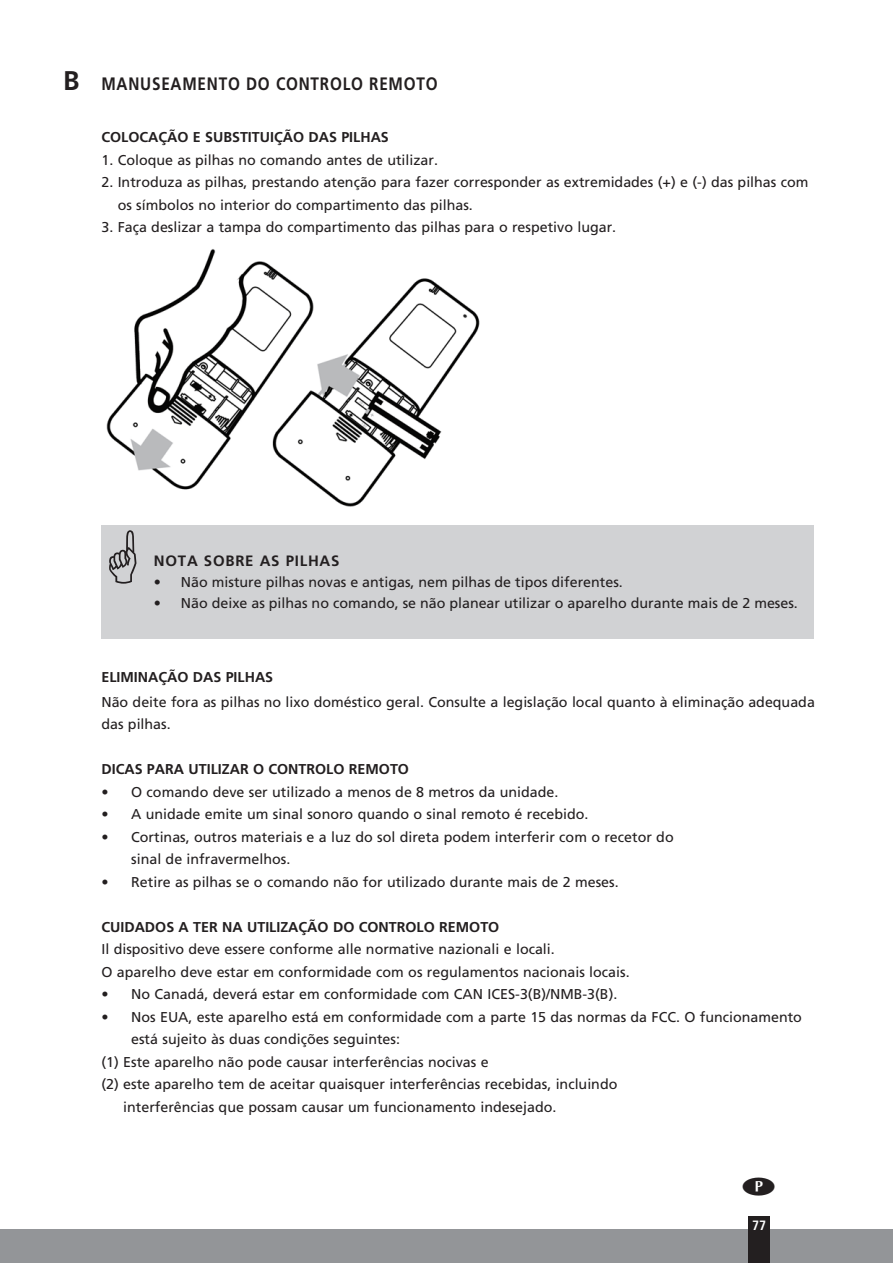
<style>
.page{position:relative;width:893px;height:1263px;background:#fff}
.page>*{position:absolute;margin:0;border:0;box-sizing:border-box;transform-origin:0 0}
.subkop{font:700 18px "Frutiger LT Std";letter-spacing:.05em;color:#231f20;scale:.85 1}
.attentiekop{font:700 15px "Frutiger LT Std";letter-spacing:.05em;color:#231f20}
.subkop-2{font:14.25px/22.5px "Frutiger LT Std";color:#231f20}
.body{font:14.25px/22.5px "Frutiger LT Std";color:#231f20}
.subkop-3{font:700 14.25px "Frutiger LT Std";color:#231f20}
.t1{font:700 condensed 13.5px "Frutiger LT Std";color:#fff}
.s1{font-size:27px}
</style>
<div class="page">
<div style="left:0;top:1229px;width:893px;height:34px;background:#939598"></div>
<div style="left:748px;top:1216px;width:22px;height:47px;background:#231f20"></div>
<img style="left:106px;top:249px;width:374px;height:258px">
<div style="left:101px;top:525px;width:51px;height:113px;background:#d1d2d4"></div>
<div style="left:152px;top:525px;width:662px;height:113px;background:#d1d2d4"></div>
<p class="subkop" style="left:63px;top:73px;width:442px"><span class="s1">B</span> MANUSEAMENTO DO CONTROLO REMOTO</p>
<p class="subkop-3" style="left:101px;top:129px;width:289px">COLOCAÇÃO E SUBSTITUIÇÃO DAS PILHAS</p>
<p class="subkop-2" style="left:101px;top:149px;width:338px">1. Coloque as pilhas no comando antes de utilizar.</p>
<p class="subkop-2" style="left:118px;top:171px;width:692px;text-indent:-16px">2. Introduza as pilhas, prestando atenção para fazer corresponder as extremidades (+) e (-) das pilhas com os símbolos no interior do compartimento das pilhas.</p>
<p class="subkop-2" style="left:101px;top:216px;width:516px">3. Faça deslizar a tampa do compartimento das pilhas para o respetivo lugar.</p>
<p class="attentiekop" style="left:154px;top:552px;width:187px">NOTA SOBRE AS PILHAS</p>
<p class="subkop-2" style="left:154px;top:571px;width:470px">• Não misture pilhas novas e antigas, nem pilhas de tipos diferentes.</p>
<p class="subkop-2" style="left:154px;top:592px;width:645px">• Não deixe as pilhas no comando, se não planear utilizar o aparelho durante mais de 2 meses.</p>
<p class="subkop-3" style="left:101px;top:669px;width:173px">ELIMINAÇÃO DAS PILHAS</p>
<p class="body" style="left:101px;top:690px;width:715px">Não deite fora as pilhas no lixo doméstico geral. Consulte a legislação local quanto à eliminação adequada das pilhas.</p>
<p class="subkop-3" style="left:101px;top:761px;width:309px">DICAS PARA UTILIZAR O CONTROLO REMOTO</p>
<p class="subkop-2" style="left:101px;top:780px;width:459px">• O comando deve ser utilizado a menos de 8 metros da unidade.</p>
<p class="subkop-2" style="left:101px;top:803px;width:489px">• A unidade emite um sinal sonoro quando o sinal remoto é recebido.</p>
<p class="subkop-2" style="left:131px;top:825px;width:544px;text-indent:-30px">• Cortinas, outros materiais e a luz do sol direta podem interferir com o recetor do sinal de infravermelhos.</p>
<p class="subkop-2" style="left:101px;top:870px;width:519px">• Retire as pilhas se o comando não for utilizado durante mais de 2 meses.</p>
<p class="subkop-3" style="left:101px;top:918px;width:399px">CUIDADOS A TER NA UTILIZAÇÃO DO CONTROLO REMOTO</p>
<p class="body" style="left:101px;top:938px;width:455px">Il dispositivo deve essere conforme alle normative nazionali e locali.</p>
<p class="subkop-2" style="left:101px;top:960px;width:530px">O aparelho deve estar em conformidade com os regulamentos nacionais locais.</p>
<p class="subkop-2" style="left:101px;top:983px;width:517px">• No Canadá, deverá estar em conformidade com CAN ICES-3(B)/NMB-3(B).</p>
<p class="subkop-2" style="left:131px;top:1005px;width:672px;text-indent:-30px">• Nos EUA, este aparelho está em conformidade com a parte 15 das normas da FCC. O funcionamento está sujeito às duas condições seguintes:</p>
<p class="subkop-2" style="left:101px;top:1050px;width:389px">(1) Este aparelho não pode causar interferências nocivas e</p>
<p class="subkop-2" style="left:123px;top:1073px;width:496px;text-indent:-22px">(2) este aparelho tem de aceitar quaisquer interferências recebidas, incluindo interferências que possam causar um funcionamento indesejado.</p>
<p class="t1" style="left:752px;top:1217px;width:16px">77</p>
</div>
